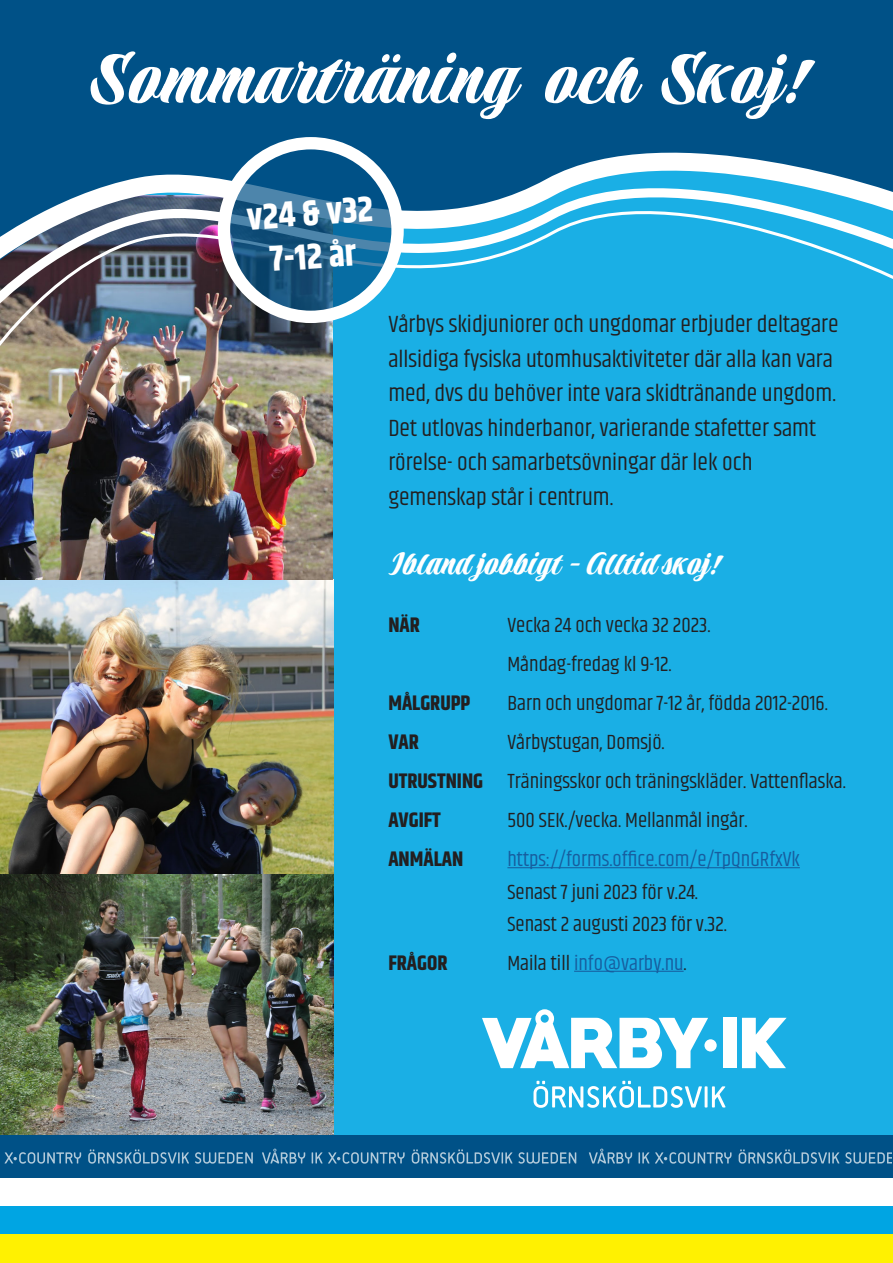
<style>
.page{position:relative;width:893px;height:1263px;background:#fff}
.page>*{position:absolute;margin:0;border:0;box-sizing:border-box;transform-origin:0 0}
.t1{font:82.5px "Praise";color:#fff}
.t2{font:36px "Praise";color:#fff}
.t3{font:700 36px "Khand";color:#fff}
.t4{font:24px/34.5px "Khand";color:#231f20}
.t5{font:21px "Khand";color:#231f20}
.t6{font:21px "Khand";color:#175d9e}
.t7{font:700 21px "Khand";color:#231f20}
.s1{font-weight:700}
.s2{color:#231f20}
</style>
<div class="page">
<div style="left:0;top:134px;width:893px;height:1014px;background:#1aafe5"></div>
<img style="left:0;top:357px;width:333px;height:778px">
<div style="left:0;top:1135px;width:893px;height:128px;background:#005187"></div>
<div style="left:0;top:1178px;width:893px;height:29px;background:#fff"></div>
<div style="left:0;top:1207px;width:893px;height:28px;background:#00a5e3"></div>
<div style="left:0;top:1235px;width:893px;height:28px;background:#fff101"></div>
<svg style="left:88px;top:1149px;width:101px;height:14px"></svg>
<svg style="left:195px;top:1152px;width:58px;height:11px"></svg>
<svg style="left:5px;top:1152px;width:76px;height:11px"></svg>
<svg style="left:412px;top:1149px;width:100px;height:14px"></svg>
<svg style="left:518px;top:1152px;width:58px;height:11px"></svg>
<svg style="left:262px;top:1148px;width:43px;height:15px"></svg>
<svg style="left:312px;top:1152px;width:93px;height:11px"></svg>
<svg style="left:739px;top:1149px;width:100px;height:14px"></svg>
<svg style="left:845px;top:1152px;width:46px;height:11px"></svg>
<svg style="left:589px;top:1148px;width:43px;height:15px"></svg>
<svg style="left:638px;top:1152px;width:11px;height:11px"></svg>
<svg style="left:655px;top:1152px;width:77px;height:11px"></svg>
<hr style="left:507px;top:867px;width:293px;height:1px;background:#175d9e">
<hr style="left:574px;top:971px;width:110px;height:1px;background:#175d9e">
<div style="left:0;top:0;width:893px;height:122px;background:#005187"></div>
<div style="left:723px;top:1018px;width:14px;height:50px;background:#fff"></div>
<svg style="left:742px;top:1018px;width:45px;height:50px"></svg>
<svg style="left:482px;top:1009px;width:226px;height:59px"></svg>
<svg style="left:533px;top:1081px;width:192px;height:27px"></svg>
<div style="left:704px;top:1039px;width:13px;height:12px;background:#fff;border-radius:50%"></div>
<img style="left:0;top:314px;width:351px;height:43px">
<img style="left:0;top:295px;width:377px;height:19px">
<svg style="left:0;top:122px;width:893px;height:173px"></svg>
<svg style="left:229px;top:149px;width:163px;height:162px;background:#1d628e"></svg>
<div style="left:218px;top:137px;width:186px;height:186px;border:12px solid #fff;border-radius:50%"></div>
<p class="t1" style="left:89px;top:26px;width:717px">Sommarträning och Skoj!</p>
<p class="t3" style="left:245px;top:192px;width:128px;rotate:-4deg">v24 &amp; v32</p>
<p class="t3" style="left:268px;top:234px;width:88px;rotate:-4deg">7-12 år</p>
<p class="t4" style="left:388px;top:308px;width:452px">Vårbys skidjuniorer och ungdomar erbjuder deltagare</p>
<p class="t4" style="left:388px;top:343px;width:449px">allsidiga fysiska utomhusaktiviteter där alla kan vara med, dvs du behöver inte vara skidtränande ungdom.</p>
<p class="t4" style="left:388px;top:412px;width:429px">Det utlovas hinderbanor, varierande stafetter samt</p>
<p class="t4" style="left:388px;top:446px;width:366px">rörelse- och samarbetsövningar där lek och</p>
<p class="t4" style="left:388px;top:481px;width:226px">gemenskap står i centrum.</p>
<p class="t2" style="left:388px;top:540px;width:332px">Ibland jobbigt - Alltid skoj!</p>
<p class="t7" style="left:388px;top:610px;width:33px">NÄR</p>
<p class="t5" style="left:507px;top:612px;width:205px">Vecka 24 och vecka 32 2023.</p>
<p class="t5" style="left:507px;top:651px;width:166px">Måndag-fredag kl 9-12.</p>
<p class="t7" style="left:388px;top:688px;width:84px">MÅLGRUPP</p>
<p class="t5" style="left:507px;top:690px;width:322px">Barn och ungdomar 7-12 år, födda 2012-2016.</p>
<p class="t7" style="left:388px;top:727px;width:32px">VAR</p>
<p class="t5" style="left:507px;top:729px;width:159px">Vårbystugan, Domsjö.</p>
<p class="t5" style="left:388px;top:768px;width:459px"><span class="s1">UTRUSTNING</span> Träningsskor och träningskläder. Vattenflaska.</p>
<p class="t7" style="left:388px;top:805px;width:54px">AVGIFT</p>
<p class="t5" style="left:507px;top:807px;width:242px">500 SEK./vecka. Mellanmål ingår.</p>
<p class="t7" style="left:388px;top:844px;width:76px">ANMÄLAN</p>
<p class="t6" style="left:507px;top:846px;width:294px">https://forms.office.com/e/TpQnGRfxVk</p>
<p class="t5" style="left:507px;top:879px;width:192px">Senast 7 juni 2023 för v.24.</p>
<p class="t5" style="left:507px;top:911px;width:221px">Senast 2 augusti 2023 för v.32.</p>
<p class="t7" style="left:388px;top:948px;width:61px">FRÅGOR</p>
<p class="t6" style="left:507px;top:950px;width:181px"><span class="s2">Maila till</span> info@varby.nu<span class="s2">.</span></p>
</div>
